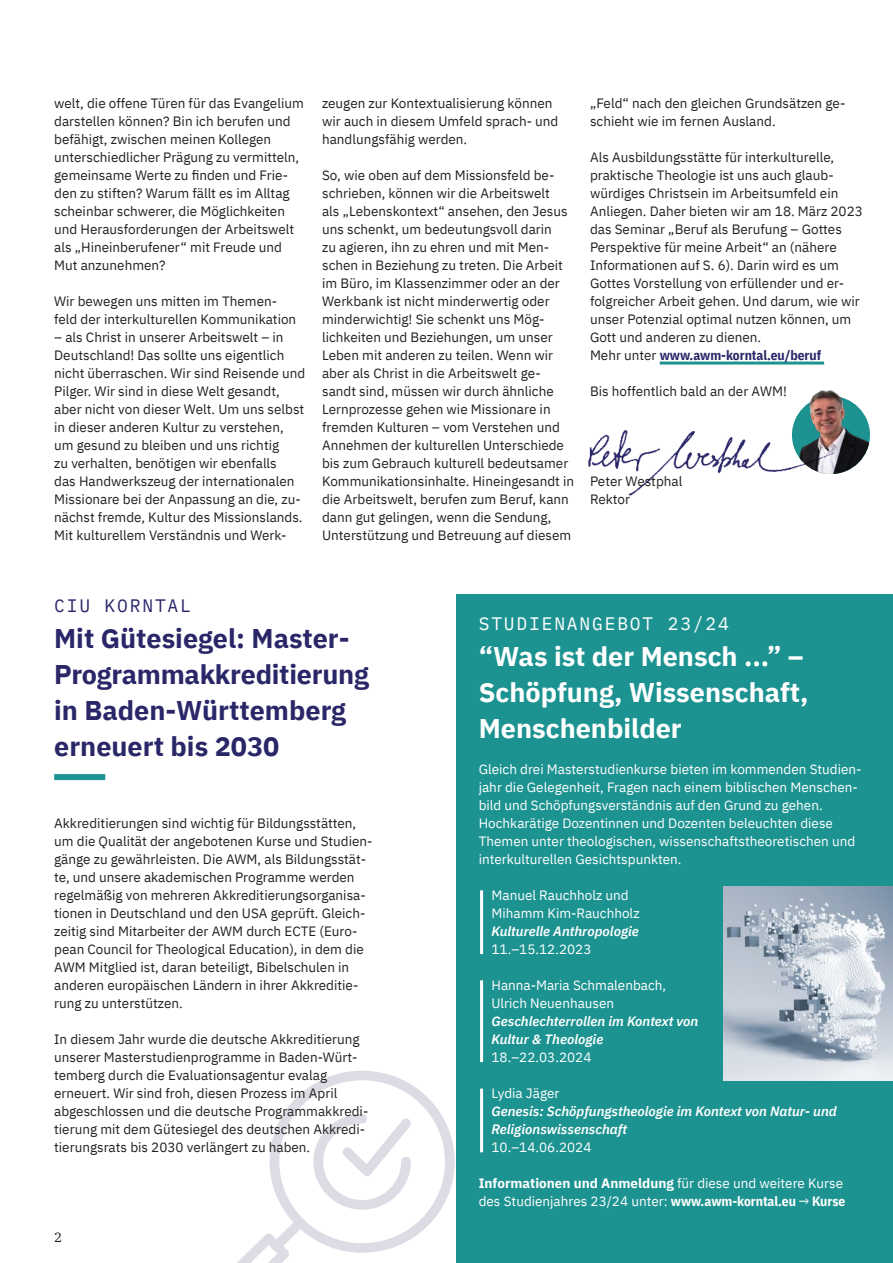
<style>
.page{position:relative;width:893px;height:1263px;background:#fff}
.page>*{position:absolute;margin:0;border:0;box-sizing:border-box;transform-origin:0 0}
.t1{font:700 27px/36px "IBM Plex Sans";color:#2a2769}
.t2{font:700 27px/36px "IBM Plex Sans";color:#fff}
.t3{font:18px "IBM Plex Mono";letter-spacing:.1em;color:#fff}
.t4{font:18px "IBM Plex Mono";letter-spacing:.1em;color:#2a2769}
.t5{font:13.5px/18px "IBM Plex Sans";color:#231f20}
.t6{font:13.5px/18px "IBM Plex Sans";color:#fff}
.t7{font:italic 600 13.5px/18px "IBM Plex Sans";color:#fff}
.t8{font:13.5px "IBM Plex Serif";color:#231f20}
.s1{font-family:"IBM Plex Sans Cond";font-weight:700;color:#2a2769}
.s2{font-weight:700}
.s3{font-family:"IBM Plex Sans Cond";font-weight:700}
.s4{font-family:"IBM Plex Sans Cond"}
</style>
<div class="page">
<svg style="left:237px;top:1071px;width:218px;height:192px"></svg>
<svg style="left:313px;top:1114px;width:98px;height:95px"></svg>
<div style="left:54px;top:774px;width:51px;height:6px;background:#1d9391"></div>
<img style="left:792px;top:396px;width:78px;height:78px;border-radius:39px">
<img style="left:793px;top:390px;width:77px;height:46px">
<img style="left:588px;top:429px;width:246px;height:66px">
<hr style="left:660px;top:362px;width:164px;height:3px;background:#1d9391">
<div style="left:456px;top:594px;width:437px;height:669px;background:#1d9391"></div>
<img style="left:724px;top:887px;width:169px;height:193px">
<hr style="left:480px;top:890px;width:3px;height:64px;background:#fff">
<hr style="left:480px;top:980px;width:3px;height:82px;background:#fff">
<hr style="left:480px;top:1088px;width:3px;height:64px;background:#fff">
<p class="t5" style="left:54px;top:93px;width:251px">welt, die offene Türen für das Evangelium darstellen können? Bin ich berufen und befähigt, zwischen meinen Kollegen unterschiedlicher Prägung zu vermitteln, gemeinsame Werte zu finden und Frie&shy;den zu stiften? Warum fällt es im Alltag scheinbar schwerer, die Möglichkeiten und Herausforderungen der Arbeitswelt als „Hineinberufener“ mit Freude und Mut anzunehmen?</p>
<p class="t5" style="left:54px;top:291px;width:244px">Wir bewegen uns mitten im Themen&shy;feld der interkulturellen Kommunikation</p>
<p class="t5" style="left:54px;top:327px;width:253px">– als Christ in unserer Arbeitswelt – in Deutschland! Das sollte uns eigentlich nicht überraschen. Wir sind Reisende und Pilger. Wir sind in diese Welt gesandt, aber nicht von dieser Welt. Um uns selbst in dieser anderen Kultur zu verstehen, um gesund zu bleiben und uns richtig<br>zu verhalten, benötigen wir ebenfalls<br>das Handwerkszeug der internationalen Missionare bei der Anpassung an die, zu&shy;nächst fremde, Kultur des Missionslands.<br>Mit kulturellem Verständnis und Werk-</p>
<p class="t5" style="left:322px;top:93px;width:238px">zeugen zur Kontextualisierung können wir auch in diesem Umfeld sprach- und handlungsfähig werden.</p>
<p class="t5" style="left:322px;top:165px;width:253px">So, wie oben auf dem Missionsfeld be&shy;schrieben, können wir die Arbeitswelt<br>als „Lebenskontext“ ansehen, den Jesus uns schenkt, um bedeutungsvoll darin<br>zu agieren, ihn zu ehren und mit Men&shy;schen in Beziehung zu treten. Die Arbeit im Büro, im Klassenzimmer oder an der Werkbank ist nicht minderwertig oder minderwichtig! Sie schenkt uns Mög&shy;lichkeiten und Beziehungen, um unser Leben mit anderen zu teilen. Wenn wir aber als Christ in die Arbeitswelt ge&shy;sandt sind, müssen wir durch ähnliche Lernprozesse gehen wie Missionare in fremden Kulturen – vom Verstehen und Annehmen der kulturellen Unterschiede bis zum Gebrauch kulturell bedeutsamer Kommunikationsinhalte. Hineingesandt in die Arbeitswelt, berufen zum Beruf, kann dann gut gelingen, wenn die Sendung, Unterstützung und Betreuung auf diesem</p>
<p class="t5" style="left:590px;top:93px;width:257px">„Feld“ nach den gleichen Grundsätzen ge&shy;schieht wie im fernen Ausland.</p>
<p class="t5" style="left:590px;top:147px;width:274px">Als Ausbildungsstätte für interkulturelle, praktische Theologie ist uns auch glaub&shy;würdiges Christsein im Arbeitsumfeld ein Anliegen. Daher bieten wir am 18. März 2023 das Seminar „Beruf als Berufung – Gottes Perspektive für meine Arbeit“ an (nähere Informationen auf S. 6). Darin wird es um Gottes Vorstellung von erfüllender und er&shy;folgreicher Arbeit gehen. Und darum, wie wir unser Potenzial optimal nutzen können, um Gott und anderen zu dienen.<br>Mehr unter <span class="s1">www.awm-korntal.eu/beruf</span></p>
<p class="t5" style="left:590px;top:381px;width:198px">Bis hoffentlich bald an der AWM!</p>
<p class="t5" style="left:590px;top:471px;width:94px">Peter Westphal</p>
<p class="t5" style="left:590px;top:489px;width:42px">Rektor</p>
<p class="t4" style="left:54px;top:592px;width:138px">CIU KORNTAL</p>
<p class="t1" style="left:54px;top:618px;width:316px">Mit Gütesiegel: Master-<br>Programmakkreditierung in Baden-Württemberg erneuert bis 2030</p>
<p class="t5" style="left:54px;top:813px;width:320px">Akkreditierungen sind wichtig für Bildungsstätten, um die Qualität der angebotenen Kurse und Studien&shy;gänge zu gewährleisten. Die AWM, als Bildungsstät&shy;te, und unsere akademischen Programme werden regelmäßig von mehreren Akkreditierungsorganisa&shy;tionen in Deutschland und den USA geprüft. Gleich&shy;zeitig sind Mitarbeiter der AWM durch ECTE (Euro&shy;pean Council for Theological Education), in dem die AWM Mitglied ist, daran beteiligt, Bibelschulen in anderen europäischen Ländern in ihrer Akkreditie&shy;rung zu unterstützen.</p>
<p class="t5" style="left:54px;top:1029px;width:316px">In diesem Jahr wurde die deutsche Akkreditierung unserer Masterstudienprogramme in Baden-Würt&shy;temberg durch die Evaluationsagentur evalag erneuert. Wir sind froh, diesen Prozess im April abgeschlossen und die deutsche Programmakkredi&shy;tierung mit dem Gütesiegel des deutschen Akkredi&shy;tierungsrats bis 2030 verlängert zu haben.</p>
<p class="t8" style="left:54px;top:1227px;width:10px">2</p>
<p class="t3" style="left:479px;top:610px;width:252px">STUDIENANGEBOT 23/24</p>
<p class="t2" style="left:479px;top:636px;width:331px">“Was ist der Mensch ...” –<br>Schöpfung, Wissenschaft,<br>Menschenbilder</p>
<p class="t6" style="left:479px;top:759px;width:384px">Gleich drei Masterstudienkurse bieten im kommenden Studien&shy;jahr die Gelegenheit, Fragen nach einem biblischen Menschen&shy;bild und Schöpfungsverständnis auf den Grund zu gehen.<br>Hochkarätige Dozentinnen und Dozenten beleuchten diese Themen unter theologischen, wissenschaftstheoretischen und interkulturellen Gesichtspunkten.</p>
<p class="t6" style="left:491px;top:885px;width:150px">Manuel Rauchholz und<br>Mihamm Kim-Rauchholz</p>
<p class="t7" style="left:491px;top:921px;width:149px">Kulturelle Anthropologie</p>
<p class="t6" style="left:491px;top:939px;width:101px">11.–15.12.2023</p>
<p class="t6" style="left:491px;top:975px;width:176px">Hanna-Maria Schmalenbach,<br>Ulrich Neuenhausen</p>
<p class="t7" style="left:491px;top:1011px;width:208px">Geschlechterrollen im Kontext von<br>Kultur &amp; Theologie</p>
<p class="t6" style="left:491px;top:1047px;width:101px">18.–22.03.2024</p>
<p class="t6" style="left:491px;top:1083px;width:69px">Lydia Jäger</p>
<p class="t7" style="left:491px;top:1101px;width:347px">Genesis: Schöpfungstheologie im Kontext von Natur- und<br>Religionswissenschaft</p>
<p class="t6" style="left:491px;top:1137px;width:101px">10.–14.06.2024</p>
<p class="t6" style="left:479px;top:1173px;width:368px"><span class="s2">Informationen und Anmeldung</span> für diese und weitere Kurse des Studienjahres 23/24 unter: <span class="s3">www.awm-korntal.eu</span> <span class="s4">→</span> <span class="s3">Kurse</span></p>
</div>
